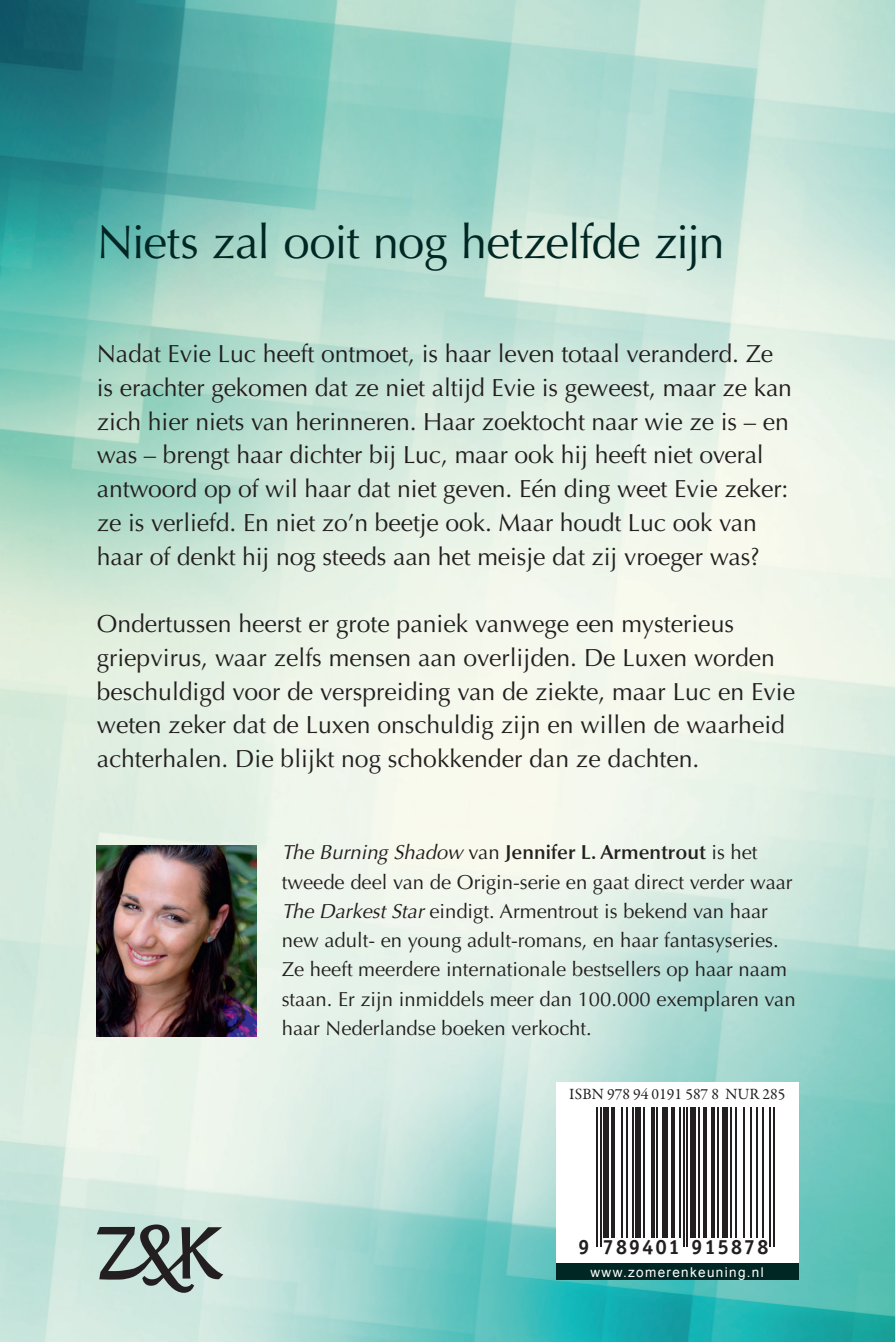
<style>
.page{position:relative;width:895px;height:1342px;background:#fff}
.page>*{position:absolute;margin:0;border:0;box-sizing:border-box;transform-origin:0 0}
.t1{font:47.25px "Optima";letter-spacing:-.025em;color:#002724}
.t2{font:24.75px/33.8px "Optima";letter-spacing:-.005em;color:#231f20}
.t3{font:700 20.7px "Officina Serif";letter-spacing:.085em;color:#231f20}
.t4{font:20.25px/29.2px "Optima";color:#231f20}
.t5{font:15.75px "Garamond Premr Pro";color:#231f20}
.t6{font:13.5px "Arial";letter-spacing:.1em;color:#fff}
.s1{font-style:italic}
.s2{font-weight:600}
</style>
<div class="page">
<img style="left:894px;top:1px;width:1px;height:1233px">
<img style="left:894px;top:1234px;width:1px;height:53px">
<img style="left:894px;top:1287px;width:1px;height:50px">
<img style="left:0;top:0;width:894px;height:1342px">
<svg style="left:97px;top:1224px;width:126px;height:68px;background:#91a19c"></svg>
<div style="left:556px;top:1082px;width:242px;height:182px;background:#fff"></div>
<div style="left:556px;top:1263px;width:242px;height:17px;background:#002724"></div>
<img style="left:97px;top:845px;width:159px;height:191px">
<hr style="left:596px;top:1107px;width:2px;height:140px;background:#231f20">
<hr style="left:600px;top:1107px;width:2px;height:140px;background:#231f20">
<div style="left:603px;top:1107px;width:6px;height:130px;background:#231f20"></div>
<hr style="left:611px;top:1107px;width:4px;height:130px;background:#231f20">
<hr style="left:621px;top:1107px;width:1px;height:130px;background:#231f20">
<hr style="left:626px;top:1107px;width:2px;height:130px;background:#231f20">
<hr style="left:632px;top:1107px;width:2px;height:130px;background:#231f20">
<div style="left:636px;top:1107px;width:5px;height:130px;background:#231f20"></div>
<hr style="left:643px;top:1107px;width:2px;height:130px;background:#231f20">
<hr style="left:651px;top:1107px;width:3px;height:130px;background:#231f20">
<hr style="left:656px;top:1107px;width:2px;height:130px;background:#231f20">
<div style="left:662px;top:1107px;width:6px;height:130px;background:#231f20"></div>
<hr style="left:672px;top:1107px;width:3px;height:130px;background:#231f20">
<hr style="left:679px;top:1107px;width:2px;height:130px;background:#231f20">
<hr style="left:683px;top:1107px;width:2px;height:140px;background:#231f20">
<hr style="left:686px;top:1107px;width:2px;height:140px;background:#231f20">
<div style="left:690px;top:1107px;width:6px;height:130px;background:#231f20"></div>
<hr style="left:698px;top:1107px;width:2px;height:130px;background:#231f20">
<hr style="left:703px;top:1107px;width:4px;height:130px;background:#231f20">
<hr style="left:711px;top:1107px;width:4px;height:130px;background:#231f20">
<hr style="left:717px;top:1107px;width:1px;height:130px;background:#231f20">
<div style="left:722px;top:1107px;width:6px;height:130px;background:#231f20"></div>
<hr style="left:730px;top:1107px;width:2px;height:130px;background:#231f20">
<hr style="left:735px;top:1107px;width:2px;height:130px;background:#231f20">
<hr style="left:743px;top:1107px;width:2px;height:130px;background:#231f20">
<hr style="left:751px;top:1107px;width:1px;height:130px;background:#231f20">
<hr style="left:756px;top:1107px;width:2px;height:130px;background:#231f20">
<hr style="left:762px;top:1107px;width:2px;height:130px;background:#231f20">
<hr style="left:769px;top:1107px;width:2px;height:140px;background:#231f20">
<hr style="left:773px;top:1107px;width:2px;height:140px;background:#231f20">
<svg style="left:0;top:1337px;width:3px;height:5px"></svg>
<h1 class="t1" style="left:97px;top:215px;width:629px">Niets zal ooit nog hetzelfde zijn</h1>
<p class="t2" style="left:97px;top:337px;width:697px">Nadat Evie Luc heeft ontmoet, is haar leven totaal veranderd. Ze is erachter gekomen dat ze niet altijd Evie is geweest, maar ze kan zich hier niets van herinneren. Haar zoektocht naar wie ze is – en was – brengt haar dichter bij Luc, maar ook hij heeft niet overal antwoord op of wil haar dat niet geven. Eén ding weet Evie zeker: ze is verliefd. En niet zo’n beetje ook. Maar houdt Luc ook van haar of denkt hij nog steeds aan het meisje dat zij vroeger was?</p>
<p class="t2" style="left:97px;top:607px;width:700px">Ondertussen heerst er grote paniek vanwege een mysterieus griepvirus, waar zelfs mensen aan overlijden. De Luxen worden beschuldigd voor de verspreiding van de ziekte, maar Luc en Evie weten zeker dat de Luxen onschuldig zijn en willen de waarheid achterhalen. Die blijkt nog schokkender dan ze dachten.</p>
<p class="t4" style="left:282px;top:838px;width:515px"><span class="s1">The Burning Shadow</span> van <span class="s2">Jennifer L. Armentrout</span> is het tweede deel van de Origin-serie en gaat direct verder waar <span class="s1">The Darkest Star</span> eindigt. Armentrout is bekend van haar new adult- en young adult-romans, en haar fantasyseries.<br>Ze heeft meerdere internationale bestsellers op haar naam staan. Er zijn inmiddels meer dan 100.000 exemplaren van haar Nederlandse boeken verkocht.</p>
<p class="t5" style="left:569px;top:1084px;width:218px">ISBN 978 94 0191 587 8 NUR 285</p>
<p class="t3" style="left:578px;top:1234px;width:192px">9 789401 915878</p>
<p class="t6" style="left:591px;top:1263px;width:175px">www.zomerenkeuning.nl</p>
</div>
